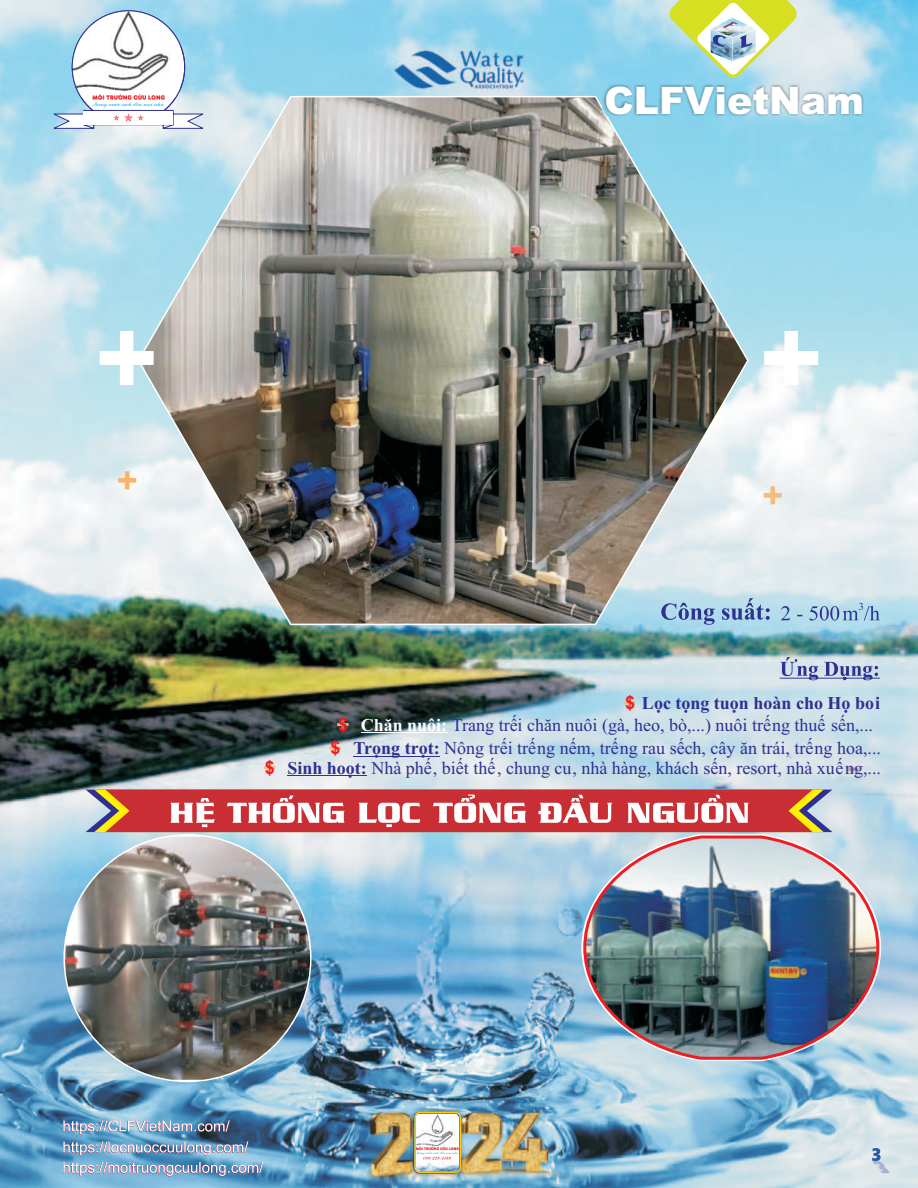
<style>
.page{position:relative;width:918px;height:1188px;background:#fff}
.page>*{position:absolute;margin:0;border:0;box-sizing:border-box;transform-origin:0 0}
.t1{font:700 108px "Arial";color:#fff}
.t2{font:900 37.95px "Arial";color:#fff}
.t3{font:700 36px "Arial";color:#f8b469}
.t4{font:18px "Times New Roman";color:#2e3092}
.t5{font:700 18px "Times New Roman";color:#2e3092}
.s1{font-family:"Arial";color:#ee1d23}
.s2{font-family:"Arial";font-weight:700;color:#ee1d23}
.s3{font-weight:700;color:#fff}
.s4{font-weight:700}
</style>
<div class="page">
<img style="left:0;top:0;width:918px;height:790px">
<svg style="left:780px;top:657px;width:100px;height:23px;background:#a8b3d1"></svg>
<img style="left:0;top:790px;width:918px;height:398px">
<img style="left:65px;top:837px;width:245px;height:243px">
<svg style="left:580px;top:832px;width:303px;height:231px;background:#b2d0de"></svg>
<img style="left:582px;top:834px;width:299px;height:227px">
<svg style="left:86px;top:790px;width:746px;height:42px"></svg>
<svg style="left:135px;top:93px;width:616px;height:535px;background:#afd3da"></svg>
<img style="left:139px;top:97px;width:608px;height:527px">
<img style="left:871px;top:1160px;width:20px;height:13px">
<svg style="left:872px;top:1148px;width:9px;height:13px"></svg>
<svg style="left:661px;top:598px;width:109px;height:27px;background:#96b7d8"></svg>
<svg style="left:781px;top:603px;width:99px;height:18px;background:#9ebfdb"></svg>
<svg style="left:764px;top:486px;width:18px;height:18px"></svg>
<svg style="left:624px;top:697px;width:12px;height:12px"></svg>
<hr style="left:287px;top:775px;width:80px;height:1px;background:#2e3092">
<svg style="left:264px;top:762px;width:11px;height:11px"></svg>
<hr style="left:354px;top:756px;width:86px;height:1px;background:#2e3092">
<svg style="left:329px;top:742px;width:12px;height:12px"></svg>
<hr style="left:361px;top:732px;width:86px;height:1px;background:#fff">
<svg style="left:337px;top:719px;width:12px;height:11px"></svg>
<img style="left:602px;top:84px;width:262px;height:32px">
<svg style="left:669px;top:0;width:127px;height:78px;background:#c5dca7"></svg>
<img style="left:393px;top:48px;width:132px;height:43px">
<img style="left:72px;top:11px;width:108px;height:83px">
<svg style="left:53px;top:94px;width:151px;height:35px"></svg>
<svg style="left:63px;top:1162px;width:200px;height:14px;background:#8baac8"></svg>
<img style="left:63px;top:1141px;width:185px;height:15px">
<img style="left:63px;top:1120px;width:167px;height:15px">
<img style="left:367px;top:1109px;width:197px;height:79px">
<img style="left:410px;top:1108px;width:55px;height:69px">
<img style="left:414px;top:1126px;width:46px;height:47px">
<img style="left:416px;top:1114px;width:41px;height:33px">
<svg style="left:416px;top:1147px;width:43px;height:13px"></svg>
<div style="left:414px;top:1112px;width:47px;height:61px;border:1px solid #feca0a;border-radius:5px"></div>
<h2 class="t2" style="left:604px;top:79px;width:261px">CLFVietNam</h2>
<h1 class="t1" style="left:95px;top:299px;width:65px">+</h1>
<h1 class="t1" style="left:760px;top:299px;width:65px">+</h1>
<h3 class="t3" style="left:117px;top:460px;width:23px">+</h3>
<p class="t5" style="left:625px;top:697px;width:256px"><span class="s1">$</span> L?c t?ng tu?n hoàn cho H? boi</p>
<p class="t4" style="left:338px;top:715px;width:536px"><span class="s2">$</span> <span class="s3">Chan nuôi:</span> Trang tr?i chãn nuôi (gà, heo, b?,...) nuôi tr?ng thu? s?n,...</p>
<p class="t4" style="left:330px;top:738px;width:552px"><span class="s2">$</span> <span class="s4">Tr?ng tr?t:</span> Nông tr?i tr?ng n?m, tr?ng rau s?ch, cây ãn trái, tr?ng hoa,...</p>
<p class="t4" style="left:265px;top:758px;width:618px"><span class="s2">$</span> <span class="s4">Sinh ho?t:</span> Nhà ph?, bi?t th?, chung cu, nhà hàng, khách s?n, resort, nhà xu?ng,...</p>
</div>
